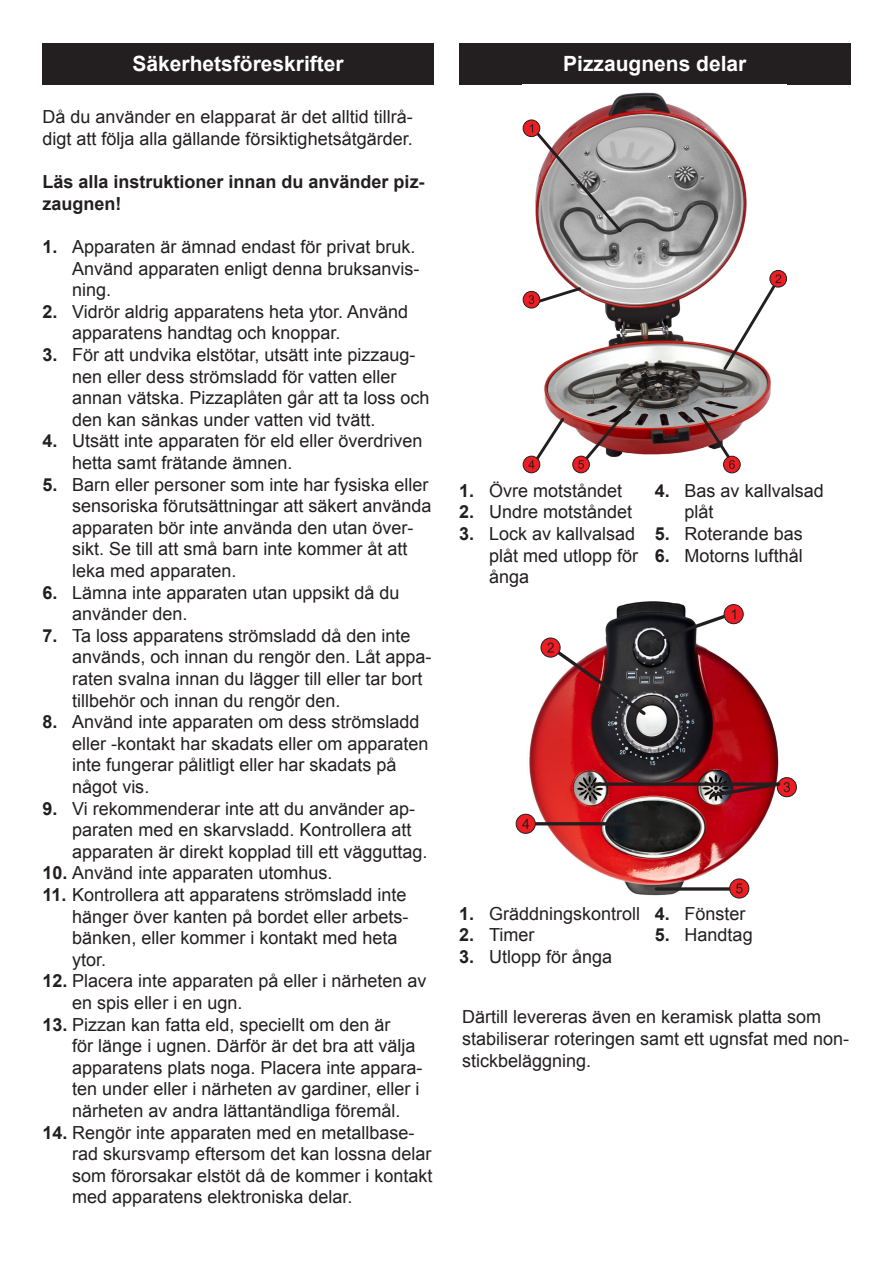
<style>
.page{position:relative;width:893px;height:1263px;background:#fff}
.page>*{position:absolute;margin:0;border:0;box-sizing:border-box;transform-origin:0 0}
.t1{font:700 21px "Arial";color:#fff}
.t2{font:18px/21.6px "Arial";color:#231f20}
.t3{font:700 18px/21.6px "Arial";color:#231f20}
.s1{font-weight:700}
</style>
<div class="page">
<div style="left:43px;top:43px;width:391px;height:41px;background:#231f20"></div>
<div style="left:459px;top:43px;width:391px;height:41px;background:#231f20"></div>
<img style="left:528px;top:601px;width:254px;height:298px">
<svg style="left:724px;top:604px;width:19px;height:20px"></svg>
<div style="left:724px;top:604px;width:19px;height:20px;border:1px solid #231f20;border-radius:50%"></div>
<div style="left:541px;top:638px;width:19px;height:19px;background:#ee1d23;border-radius:50%"></div>
<div style="left:541px;top:638px;width:19px;height:19px;border:1px solid #231f20;border-radius:50%"></div>
<svg style="left:547px;top:609px;width:188px;height:109px"></svg>
<svg style="left:594px;top:782px;width:114px;height:4px"></svg>
<div style="left:777px;top:778px;width:19px;height:19px;background:#ee1d23;border-radius:50%"></div>
<div style="left:777px;top:777px;width:20px;height:20px;border:1px solid #231f20;border-radius:50%"></div>
<svg style="left:708px;top:780px;width:82px;height:19px;background:#7e2c33"></svg>
<hr style="left:531px;top:822px;width:110px;height:3px;background:#231f20">
<div style="left:516px;top:814px;width:19px;height:19px;background:#ee1d23;border-radius:50%"></div>
<div style="left:516px;top:814px;width:19px;height:19px;border:1px solid #231f20;border-radius:50%"></div>
<svg style="left:522px;top:819px;width:7px;height:10px"></svg>
<svg style="left:656px;top:887px;width:73px;height:4px"></svg>
<div style="left:730px;top:879px;width:19px;height:19px;background:#ee1d23;border-radius:50%"></div>
<div style="left:729px;top:879px;width:20px;height:19px;border:1px solid #231f20;border-radius:50%"></div>
<svg style="left:736px;top:883px;width:7px;height:10px"></svg>
<img style="left:523px;top:92px;width:264px;height:381px">
<svg style="left:523px;top:291px;width:17px;height:17px"></svg>
<div style="left:523px;top:291px;width:17px;height:17px;border:1px solid #231f20;border-radius:50%"></div>
<svg style="left:529px;top:285px;width:54px;height:21px"></svg>
<div style="left:523px;top:120px;width:17px;height:17px;background:#ee1d23;border-radius:50%"></div>
<div style="left:523px;top:120px;width:17px;height:17px;border:1px solid #231f20;border-radius:50%"></div>
<svg style="left:530px;top:124px;width:94px;height:111px;background:#aa9f9f"></svg>
<svg style="left:770px;top:270px;width:17px;height:17px"></svg>
<div style="left:770px;top:270px;width:17px;height:17px;border:1px solid #231f20;border-radius:50%"></div>
<svg style="left:721px;top:274px;width:60px;height:99px"></svg>
<svg style="left:523px;top:456px;width:17px;height:17px"></svg>
<div style="left:523px;top:456px;width:17px;height:17px;border:1px solid #231f20;border-radius:50%"></div>
<svg style="left:528px;top:415px;width:39px;height:54px"></svg>
<svg style="left:573px;top:456px;width:16px;height:17px"></svg>
<div style="left:573px;top:456px;width:16px;height:17px;border:1px solid #231f20;border-radius:50%"></div>
<svg style="left:578px;top:390px;width:67px;height:79px"></svg>
<svg style="left:724px;top:456px;width:16px;height:17px"></svg>
<div style="left:723px;top:456px;width:17px;height:17px;border:1px solid #231f20;border-radius:50%"></div>
<svg style="left:693px;top:405px;width:43px;height:64px"></svg>
<p class="t1" style="left:132px;top:50px;width:213px">Säkerhetsföreskrifter</p>
<p class="t2" style="left:43px;top:106px;width:372px">Då du använder en elapparat är det alltid tillrå&shy;digt att följa alla gällande försiktighetsåtgärder.</p>
<p class="t3" style="left:43px;top:172px;width:384px">Läs alla instruktioner innan du använder piz&shy;zaugnen!</p>
<p class="t2" style="left:72px;top:236px;width:349px;text-indent:-30px"><span class="s1">1.</span> Apparaten är ämnad endast för privat bruk.<br>Använd apparaten enligt denna bruksanvis&shy;ning.</p>
<p class="t2" style="left:72px;top:301px;width:337px;text-indent:-30px"><span class="s1">2.</span> Vidrör aldrig apparatens heta ytor. Använd apparatens handtag och knoppar.</p>
<p class="t2" style="left:72px;top:344px;width:359px;text-indent:-30px"><span class="s1">3.</span> För att undvika elstötar, utsätt inte pizzaug&shy;nen eller dess strömsladd för vatten eller annan vätska. Pizzaplåten går att ta loss och den kan sänkas under vatten vid tvätt.</p>
<p class="t2" style="left:72px;top:430px;width:352px;text-indent:-30px"><span class="s1">4.</span> Utsätt inte apparaten för eld eller överdriven hetta samt frätande ämnen.</p>
<p class="t2" style="left:72px;top:474px;width:361px;text-indent:-30px"><span class="s1">5.</span> Barn eller personer som inte har fysiska eller sensoriska förutsättningar att säkert använda apparaten bör inte använda den utan över&shy;sikt. Se till att små barn inte kommer åt att leka med apparaten.</p>
<p class="t2" style="left:72px;top:582px;width:329px;text-indent:-30px"><span class="s1">6.</span> Lämna inte apparaten utan uppsikt då du använder den.</p>
<p class="t2" style="left:72px;top:625px;width:361px;text-indent:-30px"><span class="s1">7.</span> Ta loss apparatens strömsladd då den inte används, och innan du rengör den. Låt appa&shy;raten svalna innan du lägger till eller tar bort tillbehör och innan du rengör den.</p>
<p class="t2" style="left:72px;top:711px;width:358px;text-indent:-30px"><span class="s1">8.</span> Använd inte apparaten om dess strömsladd eller -kontakt har skadats eller om apparaten inte fungerar pålitligt eller har skadats på något vis.</p>
<p class="t2" style="left:72px;top:798px;width:357px;text-indent:-30px"><span class="s1">9.</span> Vi rekommenderar inte att du använder ap&shy;paraten med en skarvsladd. Kontrollera att apparaten är direkt kopplad till ett vägguttag.</p>
<p class="t2" style="left:43px;top:862px;width:291px"><span class="s1">10.</span> Använd inte apparaten utomhus.</p>
<p class="t2" style="left:72px;top:884px;width:338px;text-indent:-30px"><span class="s1">11.</span> Kontrollera att apparatens strömsladd inte hänger över kanten på bordet eller arbets&shy;bänken, eller kommer i kontakt med heta ytor.</p>
<p class="t2" style="left:72px;top:970px;width:356px;text-indent:-30px"><span class="s1">12.</span> Placera inte apparaten på eller i närheten av en spis eller i en ugn.</p>
<p class="t2" style="left:72px;top:1014px;width:352px;text-indent:-30px"><span class="s1">13.</span> Pizzan kan fatta eld, speciellt om den är<br>för länge i ugnen. Därför är det bra att välja apparatens plats noga. Placera inte appara&shy;ten under eller i närheten av gardiner, eller i närheten av andra lättantändliga föremål.</p>
<p class="t2" style="left:72px;top:1122px;width:362px;text-indent:-30px"><span class="s1">14.</span> Rengör inte apparaten med en metallbase&shy;rad skursvamp eftersom det kan lossna delar som förorsakar elstöt då de kommer i kontakt med apparatens elektroniska delar.</p>
<p class="t1" style="left:563px;top:50px;width:185px">Pizzaugnens delar</p>
<p class="t2" style="left:459px;top:480px;width:164px"><span class="s1">1.</span> Övre motståndet</p>
<p class="t2" style="left:459px;top:501px;width:174px"><span class="s1">2.</span> Undre motståndet</p>
<p class="t2" style="left:489px;top:523px;width:151px;text-indent:-30px"><span class="s1">3.</span> Lock av kallvalsad plåt med utlopp för ånga</p>
<p class="t2" style="left:685px;top:480px;width:141px;text-indent:-30px"><span class="s1">4.</span> Bas av kallvalsad plåt</p>
<p class="t2" style="left:655px;top:523px;width:149px"><span class="s1">5.</span> Roterande bas</p>
<p class="t2" style="left:655px;top:545px;width:149px"><span class="s1">6.</span> Motorns lufthål</p>
<p class="t2" style="left:459px;top:903px;width:182px"><span class="s1">1.</span> Gräddningskontroll</p>
<p class="t2" style="left:459px;top:924px;width:77px"><span class="s1">2.</span> Timer</p>
<p class="t2" style="left:459px;top:946px;width:154px"><span class="s1">3.</span> Utlopp för ånga</p>
<p class="t2" style="left:655px;top:903px;width:92px"><span class="s1">4.</span> Fönster</p>
<p class="t2" style="left:655px;top:924px;width:99px"><span class="s1">5.</span> Handtag</p>
<p class="t2" style="left:462px;top:1006px;width:389px">Därtill levereras även en keramisk platta som stabiliserar roteringen samt ett ugnsfat med non&shy;stickbeläggning.</p>
</div>
